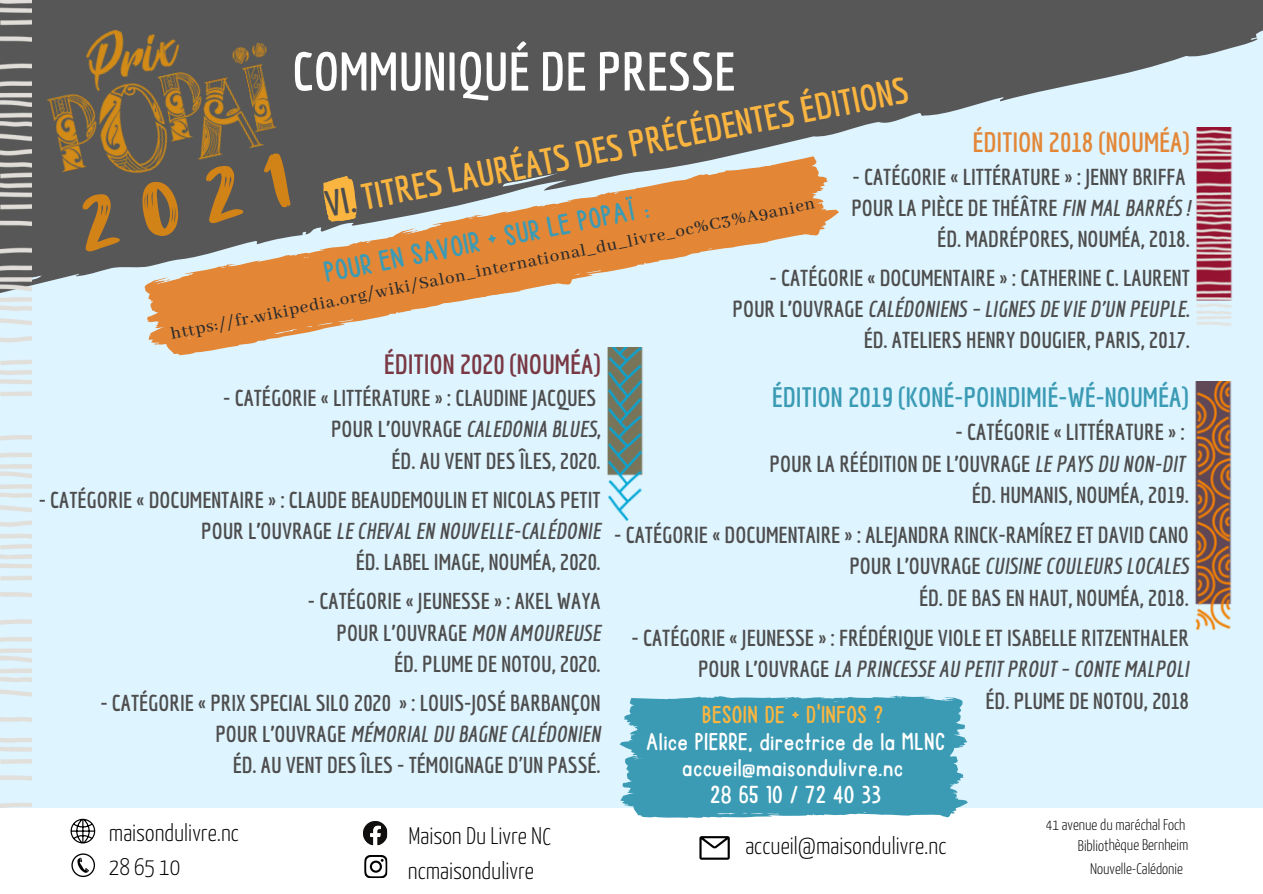
<style>
.page{position:relative;width:1263px;height:894px;background:#fff}
.page>*{position:absolute;margin:0;border:0;box-sizing:border-box;transform-origin:0 0}
.t1{font:100.5px "Better Together Script";color:#d28318}
.t2{font:700 52.95px "Economica";color:#fff}
.t3{font:700 36px "Economica";color:#fab540}
.t4{font:30.75px "Ballpoint";color:#3b9bb4}
.t5{font:700 27.3px "Economica";color:#3b9bb4}
.t6{font:700 27.3px "Economica";color:#e38737}
.t7{font:700 27.15px "Economica";color:#793843}
.t8{font:25.95px "Ballpoint";letter-spacing:.045em;color:#fff}
.t9{font:25.95px "Ballpoint";letter-spacing:.045em;color:#fab540}
.t10{font:300 24px "Yanone Kaffeesatz";color:#000}
.t11{font:300 23.85px "Yanone Kaffeesatz";color:#000}
.t12{font:700 22.5px "Economica";color:#4d4d4d}
.t13{font:italic 700 22.5px "Economica";color:#4d4d4d}
.t14{font:700 22.35px "Economica";color:#4d4d4d}
.t15{font:italic 700 22.35px "Economica";color:#4d4d4d}
.t16{font:500 18.75px "Abhaya Libre";color:#2b2a2a}
.t17{font:300 15.3px "Yanone Kaffeesatz";letter-spacing:-.005em;color:#000}
.s1{color:#4d4d4d}
.s2{font-style:italic}
.s3{font-style:normal}
</style>
<div class="page">
<div style="left:0;top:0;width:1263px;height:893px;background:#def4ff"></div>
<div style="left:31px;top:0;width:427px;height:291px;background:#575757"></div>
<svg style="left:458px;top:0;width:798px;height:150px;fill:#575757"></svg>
<img style="left:31px;top:0;width:274px;height:249px">
<img style="left:0;top:0;width:31px;height:808px">
<div style="left:0;top:808px;width:1263px;height:85px;background:#fff"></div>
<svg style="left:363px;top:821px;width:25px;height:24px"></svg>
<svg style="left:364px;top:855px;width:24px;height:23px"></svg>
<svg style="left:71px;top:853px;width:24px;height:23px"></svg>
<svg style="left:73px;top:854px;width:21px;height:21px"></svg>
<svg style="left:77px;top:857px;width:12px;height:15px"></svg>
<svg style="left:71px;top:818px;width:24px;height:25px"></svg>
<svg style="left:699px;top:836px;width:31px;height:23px"></svg>
<img style="left:1195px;top:381px;width:37px;height:249px">
<img style="left:607px;top:348px;width:36px;height:174px">
<img style="left:1190px;top:128px;width:49px;height:198px">
<svg style="left:620px;top:695px;width:348px;height:123px;background:#4aa3ba"></svg>
<svg style="left:138px;top:199px;width:86px;height:157px"></svg>
<svg style="left:386px;top:150px;width:453px;height:89px;fill:#575757"></svg>
<svg style="left:181px;top:175px;width:601px;height:173px"></svg>
<p class="t2" style="left:292px;top:40px;width:445px">COMMUNIQUÉ DE PRESSE</p>
<p class="t3" style="left:321px;top:183px;width:595px;rotate:-11deg"><span class="s1">VI.</span> TITRES LAURÉATS DES PRÉCÉDENTES ÉDITIONS</p>
<p class="t6" style="left:972px;top:126px;width:219px">ÉDITION 2018 (NOUMÉA)</p>
<p class="t12" style="left:852px;top:163px;width:335px">- CATÉGORIE « LITTÉRATURE » : JENNY BRIFFA</p>
<p class="t12" style="left:851px;top:194px;width:340px">POUR LA PIÈCE DE THÉÂTRE <span class="s2">FIN MAL BARRÉS !</span></p>
<p class="t12" style="left:937px;top:225px;width:254px">ÉD. MADRÉPORES, NOUMÉA, 2018.</p>
<p class="t12" style="left:769px;top:264px;width:422px">- CATÉGORIE « DOCUMENTAIRE » : CATHERINE C. LAURENT</p>
<p class="t13" style="left:733px;top:295px;width:459px"><span class="s3">POUR L’OUVRAGE</span> CALÉDONIENS – LIGNES DE VIE D’UN PEUPLE<span class="s3">.</span></p>
<p class="t12" style="left:864px;top:326px;width:328px">ÉD. ATELIERS HENRY DOUGIER, PARIS, 2017.</p>
<p class="t1" style="left:69px;top:185px;width:217px;rotate:-13deg">2021</p>
<p class="t4" style="left:322px;top:257px;width:331px;rotate:-11deg">POUR EN SAVOIR + SUR LE POPAÏ :</p>
<p class="t16" style="left:168px;top:321px;width:659px;rotate:-11deg">https://fr.wikipedia.org/wiki/Salon_international_du_livre_oc%C3%A9anien</p>
<p class="t7" style="left:384px;top:348px;width:218px">ÉDITION 2020 (NOUMÉA)</p>
<p class="t14" style="left:223px;top:385px;width:375px">- CATÉGORIE « LITTÉRATURE » : CLAUDINE JACQUES</p>
<p class="t14" style="left:331px;top:416px;width:271px">POUR L’OUVRAGE <span class="s2">CALEDONIA BLUES</span>,</p>
<p class="t14" style="left:392px;top:447px;width:211px">ÉD. AU VENT DES ÎLES, 2020.</p>
<p class="t14" style="left:39px;top:486px;width:563px">- CATÉGORIE « DOCUMENTAIRE » : CLAUDE BEAUDEMOULIN ET NICOLAS PETIT</p>
<p class="t15" style="left:201px;top:517px;width:401px"><span class="s3">POUR L’OUVRAGE</span> LE CHEVAL EN NOUVELLE-CALÉDONIE</p>
<p class="t14" style="left:356px;top:548px;width:246px">ÉD. LABEL IMAGE, NOUMÉA, 2020.</p>
<p class="t14" style="left:308px;top:588px;width:294px">- CATÉGORIE « JEUNESSE » : AKEL WAYA</p>
<p class="t14" style="left:337px;top:619px;width:266px">POUR L’OUVRAGE <span class="s2">MON AMOUREUSE</span></p>
<p class="t14" style="left:394px;top:650px;width:208px">ÉD. PLUME DE NOTOU, 2020.</p>
<p class="t14" style="left:100px;top:689px;width:502px">- CATÉGORIE « PRIX SPECIAL SILO 2020 » : LOUIS-JOSÉ BARBANÇON</p>
<p class="t15" style="left:215px;top:720px;width:387px"><span class="s3">POUR L’OUVRAGE</span> MÉMORIAL DU BAGNE CALÉDONIEN</p>
<p class="t14" style="left:233px;top:752px;width:369px">ÉD. AU VENT DES ÎLES - TÉMOIGNAGE D'UN PASSÉ.</p>
<p class="t5" style="left:772px;top:381px;width:419px">ÉDITION 2019 (KONÉ-POINDIMIÉ-WÉ-NOUMÉA)</p>
<p class="t12" style="left:955px;top:419px;width:231px">- CATÉGORIE « LITTÉRATURE » :</p>
<p class="t12" style="left:770px;top:450px;width:417px">POUR LA RÉÉDITION DE L’OUVRAGE <span class="s2">LE PAYS DU NON-DIT</span></p>
<p class="t12" style="left:972px;top:482px;width:219px">ÉD. HUMANIS, NOUMÉA, 2019.</p>
<p class="t12" style="left:614px;top:521px;width:576px">- CATÉGORIE « DOCUMENTAIRE » : ALEJANDRA RINCK-RAMÍREZ ET DAVID CANO</p>
<p class="t13" style="left:849px;top:553px;width:341px"><span class="s3">POUR L’OUVRAGE</span> CUISINE COULEURS LOCALES</p>
<p class="t12" style="left:919px;top:584px;width:271px">ÉD. DE BAS EN HAUT, NOUMÉA, 2018.</p>
<p class="t12" style="left:631px;top:624px;width:559px">- CATÉGORIE « JEUNESSE » : FRÉDÉRIQUE VIOLE ET ISABELLE RITZENTHALER</p>
<p class="t13" style="left:698px;top:655px;width:492px"><span class="s3">POUR L’OUVRAGE</span> LA PRINCESSE AU PETIT PROUT – CONTE MALPOLI</p>
<p class="t12" style="left:985px;top:687px;width:205px">ÉD. PLUME DE NOTOU, 2018</p>
<p class="t9" style="left:702px;top:701px;width:182px">BESOIN DE + D'INFOS ?</p>
<p class="t8" style="left:647px;top:728px;width:300px">Alice PIERRE, directrice de la MLNC</p>
<p class="t8" style="left:683px;top:755px;width:221px">accueil@maisondulivre.nc</p>
<p class="t8" style="left:711px;top:782px;width:172px">28 65 10 / 72 40 33</p>
<p class="t11" style="left:109px;top:823px;width:131px">maisondulivre.nc</p>
<p class="t11" style="left:109px;top:857px;width:73px">28 65 10</p>
<p class="t10" style="left:408px;top:826px;width:144px">Maison Du Livre NC</p>
<p class="t10" style="left:745px;top:836px;width:203px">accueil@maisondulivre.nc</p>
<p class="t17" style="left:1046px;top:818px;width:141px">41 avenue du maréchal Foch</p>
<p class="t17" style="left:1078px;top:838px;width:112px">Bibliothèque Bernheim</p>
<p class="t10" style="left:408px;top:860px;width:128px">ncmaisondulivre</p>
<p class="t17" style="left:1090px;top:862px;width:94px">Nouvelle-Calédonie</p>
</div>
